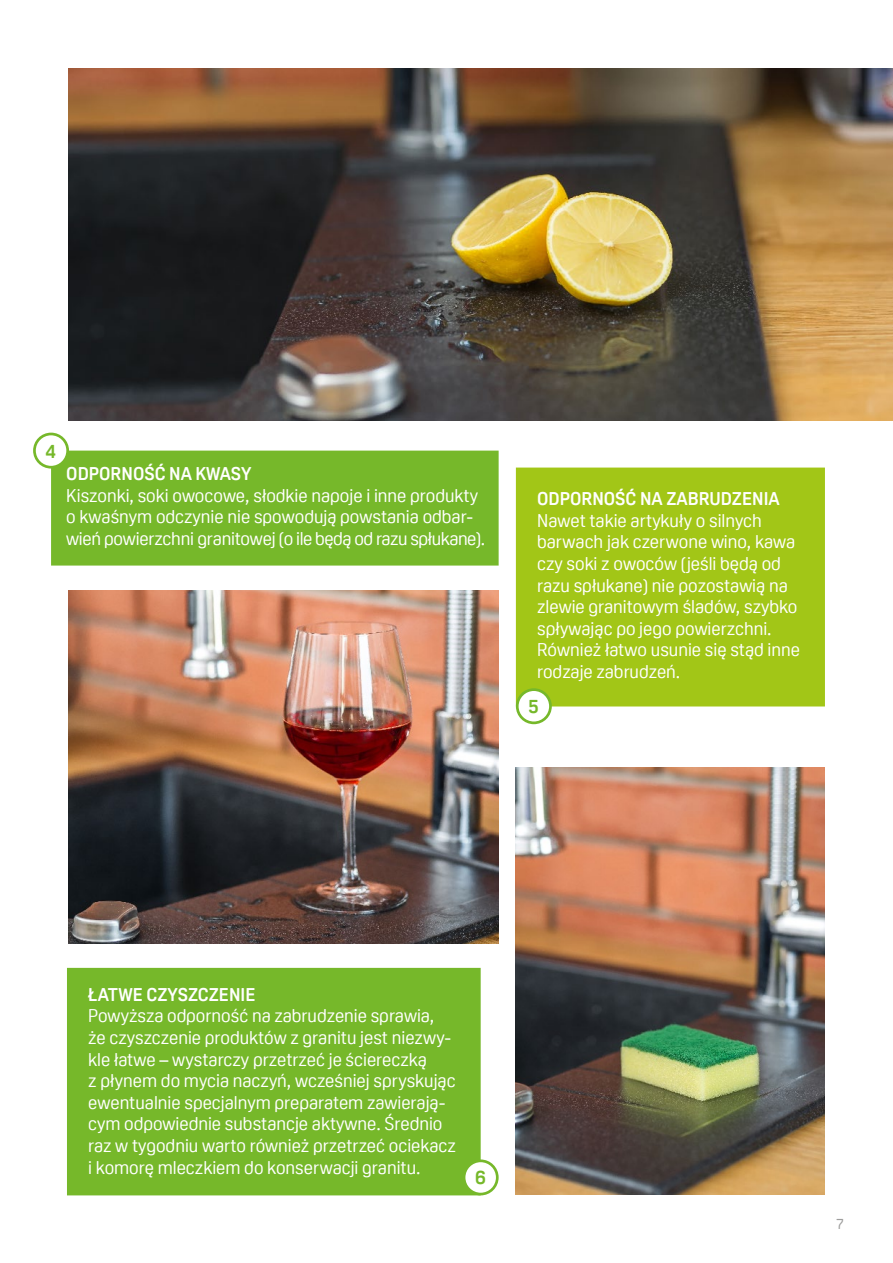
<style>
.page{position:relative;width:893px;height:1263px;background:#fff}
.page>*{position:absolute;margin:0;border:0;box-sizing:border-box;transform-origin:0 0}
.t1{font:700 19.5px "Oscine";color:#76b82a}
.t2{font:18px/21.6px "Oscine";color:#fff}
.t3{font:700 18px "Oscine";color:#fff}
.t4{font:15px "Oscine";color:#9d9d9c}
</style>
<div class="page">
<div style="left:67px;top:968px;width:414px;height:227px;background:#76b82a"></div>
<div style="left:516px;top:468px;width:309px;height:238px;background:#a2c617"></div>
<div style="left:51px;top:451px;width:448px;height:115px;background:#76b82a"></div>
<div style="left:517px;top:690px;width:33px;height:33px;background:#fff;border-radius:50%"></div>
<div style="left:516px;top:688px;width:36px;height:36px;border:3px solid #76b82a;border-radius:50%"></div>
<div style="left:34px;top:434px;width:34px;height:33px;background:#fff;border-radius:50%"></div>
<div style="left:33px;top:433px;width:36px;height:36px;border:3px solid #76b82a;border-radius:50%"></div>
<div style="left:464px;top:1161px;width:33px;height:33px;background:#fff;border-radius:50%"></div>
<div style="left:463px;top:1159px;width:36px;height:36px;border:3px solid #76b82a;border-radius:50%"></div>
<img style="left:516px;top:767px;width:309px;height:428px">
<img style="left:68px;top:591px;width:431px;height:353px">
<img style="left:68px;top:68px;width:825px;height:353px">
<p class="t1" style="left:45px;top:440px;width:13px">4</p>
<p class="t3" style="left:66px;top:464px;width:187px">ODPORNOŚĆ NA KWASY</p>
<p class="t2" style="left:66px;top:485px;width:420px">Kiszonki, soki owocowe, słodkie napoje i inne produkty o kwaśnym odczynie nie spowodują powstania odbar&shy;wień powierzchni granitowej (o ile będą od razu spłukane).</p>
<p class="t3" style="left:537px;top:489px;width:244px">ODPORNOŚĆ NA ZABRUDZENIA</p>
<p class="t2" style="left:537px;top:510px;width:264px">Nawet takie artykuły o silnych barwach jak czerwone wino, kawa czy soki z owoców (jeśli będą od razu spłukane) nie pozostawią na zlewie granitowym śladów, szybko spływając po jego powierzchni.<br>Również łatwo usunie się stąd inne rodzaje zabrudzeń.</p>
<p class="t1" style="left:528px;top:695px;width:12px">5</p>
<p class="t3" style="left:88px;top:984px;width:169px">ŁATWE CZYSZCZENIE</p>
<p class="t2" style="left:88px;top:1005px;width:369px">Powyższa odporność na zabrudzenie sprawia, że czyszczenie produktów z granitu jest niezwy&shy;kle łatwe – wystarczy przetrzeć je ściereczką<br>z płynem do mycia naczyń, wcześniej spryskując ewentualnie specjalnym preparatem zawierają&shy;cym odpowiednie substancje aktywne. Średnio raz w tygodniu warto również przetrzeć ociekacz i komorę mleczkiem do konserwacji granitu.</p>
<p class="t1" style="left:475px;top:1166px;width:12px">6</p>
<p class="t4" style="left:836px;top:1215px;width:9px">7</p>
</div>
